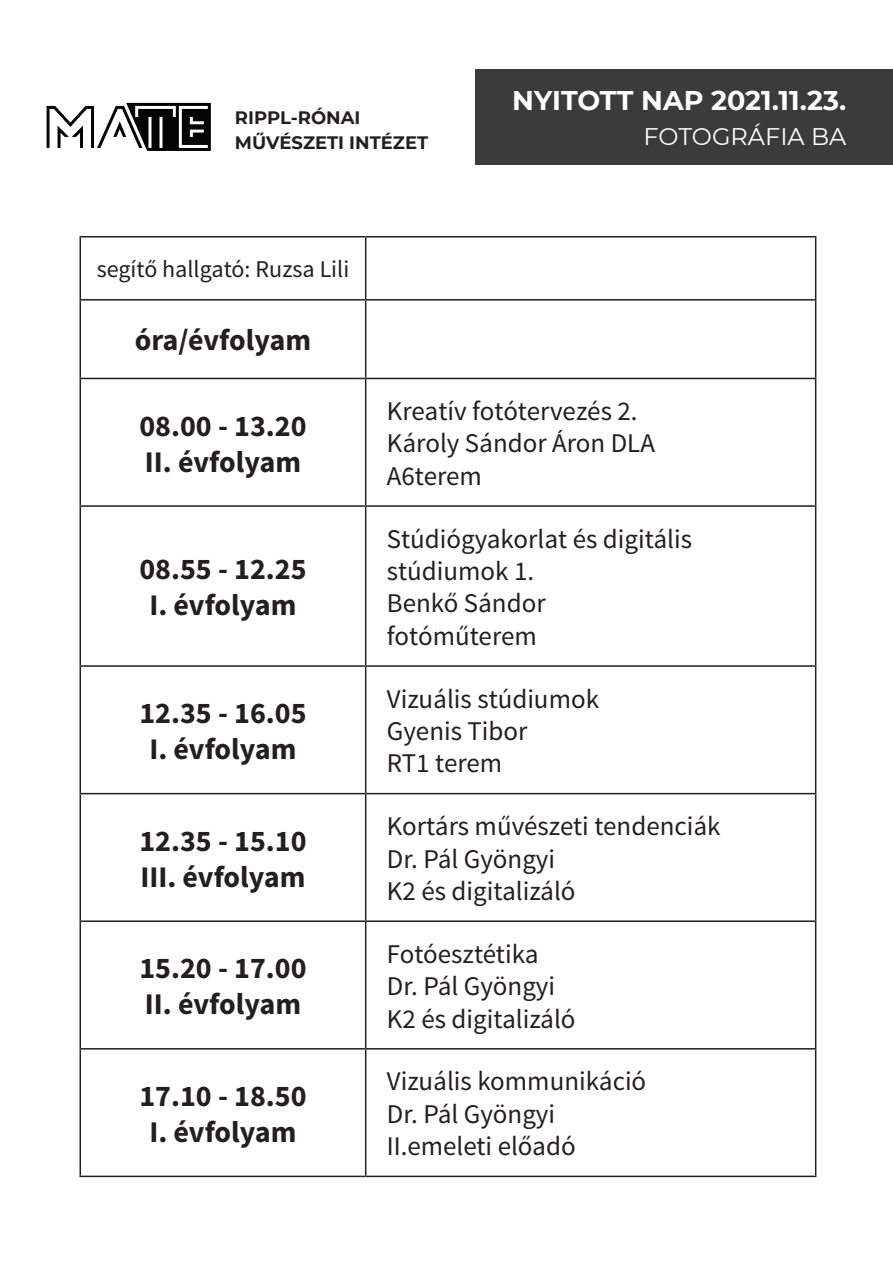
<style>
.page{position:relative;width:893px;height:1263px;background:#fff}
.page>*{position:absolute;margin:0;border:0;box-sizing:border-box;transform-origin:0 0}
.t1{font:700 30px/36px "Source Sans Pro";color:#231f20}
.t2{font:27px/32.4px "Source Sans Pro";color:#231f20}
.t3{font:700 27px "Montserrat";color:#fff}
.t4{font:24px "Source Sans Pro";color:#231f20}
.t5{font:24px "Montserrat";color:#fff}
.t6{font:700 18px/25.5px "Montserrat";color:#231f20}
</style>
<div class="page">
<svg style="left:47px;top:103px;width:164px;height:48px"></svg>
<div style="left:475px;top:69px;width:418px;height:96px;background:#3b3b3a"></div>
<hr style="left:80px;top:236px;width:286px;height:1px;background:#231f20">
<hr style="left:80px;top:237px;width:1px;height:62px;background:#231f20">
<hr style="left:366px;top:236px;width:450px;height:1px;background:#231f20">
<hr style="left:365px;top:237px;width:1px;height:62px;background:#231f20">
<hr style="left:815px;top:237px;width:1px;height:62px;background:#231f20">
<hr style="left:80px;top:299px;width:286px;height:2px;background:#231f20">
<hr style="left:80px;top:301px;width:1px;height:77px;background:#231f20">
<hr style="left:366px;top:299px;width:450px;height:2px;background:#231f20">
<hr style="left:365px;top:301px;width:1px;height:77px;background:#231f20">
<hr style="left:815px;top:301px;width:1px;height:77px;background:#231f20">
<hr style="left:80px;top:378px;width:286px;height:1px;background:#231f20">
<hr style="left:80px;top:379px;width:1px;height:126px;background:#231f20">
<hr style="left:366px;top:378px;width:450px;height:1px;background:#231f20">
<hr style="left:365px;top:379px;width:1px;height:126px;background:#231f20">
<hr style="left:815px;top:379px;width:1px;height:126px;background:#231f20">
<hr style="left:80px;top:505px;width:286px;height:2px;background:#231f20">
<hr style="left:80px;top:507px;width:1px;height:158px;background:#231f20">
<hr style="left:366px;top:505px;width:450px;height:2px;background:#231f20">
<hr style="left:365px;top:507px;width:1px;height:158px;background:#231f20">
<hr style="left:815px;top:507px;width:1px;height:158px;background:#231f20">
<hr style="left:80px;top:665px;width:286px;height:2px;background:#231f20">
<hr style="left:80px;top:667px;width:1px;height:126px;background:#231f20">
<hr style="left:366px;top:665px;width:450px;height:2px;background:#231f20">
<hr style="left:365px;top:667px;width:1px;height:126px;background:#231f20">
<hr style="left:815px;top:667px;width:1px;height:126px;background:#231f20">
<hr style="left:80px;top:793px;width:286px;height:1px;background:#231f20">
<hr style="left:80px;top:794px;width:1px;height:126px;background:#231f20">
<hr style="left:366px;top:793px;width:450px;height:1px;background:#231f20">
<hr style="left:365px;top:794px;width:1px;height:126px;background:#231f20">
<hr style="left:815px;top:794px;width:1px;height:126px;background:#231f20">
<hr style="left:80px;top:920px;width:286px;height:2px;background:#231f20">
<hr style="left:80px;top:922px;width:1px;height:126px;background:#231f20">
<hr style="left:366px;top:920px;width:450px;height:2px;background:#231f20">
<hr style="left:365px;top:922px;width:1px;height:126px;background:#231f20">
<hr style="left:815px;top:922px;width:1px;height:126px;background:#231f20">
<hr style="left:80px;top:1048px;width:286px;height:1px;background:#231f20">
<hr style="left:80px;top:1049px;width:1px;height:126px;background:#231f20">
<hr style="left:366px;top:1048px;width:450px;height:1px;background:#231f20">
<hr style="left:365px;top:1049px;width:1px;height:126px;background:#231f20">
<hr style="left:815px;top:1049px;width:1px;height:126px;background:#231f20">
<hr style="left:80px;top:1175px;width:286px;height:2px;background:#231f20">
<hr style="left:366px;top:1175px;width:450px;height:2px;background:#231f20">
<p class="t6" style="left:235px;top:103px;width:195px">RIPPL-RÓNAI<br>MŰVÉSZETI INTÉZET</p>
<p class="t4" style="left:97px;top:254px;width:254px">segítő hallgató: Ruzsa Lili</p>
<p class="t1" style="left:135px;top:323px;width:178px">óra/évfolyam</p>
<p class="t3" style="left:512px;top:81px;width:336px">NYITOTT NAP 2021.11.23.</p>
<p class="t5" style="left:643px;top:120px;width:204px">FOTOGRÁFIA BA</p>
<p class="t1" style="left:139px;top:409px;width:169px">08.00 - 13.20<br>II. évfolyam</p>
<p class="t1" style="left:139px;top:552px;width:169px;text-align:center">08.55 - 12.25<br>I. évfolyam</p>
<p class="t1" style="left:139px;top:696px;width:169px;text-align:center">12.35 - 16.05<br>I. évfolyam</p>
<p class="t1" style="left:139px;top:824px;width:169px">12.35 - 15.10<br>III. évfolyam</p>
<p class="t1" style="left:139px;top:951px;width:169px">15.20 - 17.00<br>II. évfolyam</p>
<p class="t1" style="left:139px;top:1079px;width:169px;text-align:center">17.10 - 18.50<br>I. évfolyam</p>
<p class="t2" style="left:387px;top:395px;width:269px">Kreatív fotótervezés 2.<br>Károly Sándor Áron DLA<br>A6terem</p>
<p class="t2" style="left:387px;top:523px;width:307px">Stúdiógyakorlat és digitális stúdiumok 1.<br>Benkő Sándor fotóműterem</p>
<p class="t2" style="left:387px;top:683px;width:214px">Vizuális stúdiumok<br>Gyenis Tibor<br>RT1 terem</p>
<p class="t2" style="left:387px;top:810px;width:335px">Kortárs művészeti tendenciák<br>Dr. Pál Gyöngyi<br>K2 és digitalizáló</p>
<p class="t2" style="left:387px;top:938px;width:190px">Fotóesztétika<br>Dr. Pál Gyöngyi<br>K2 és digitalizáló</p>
<p class="t2" style="left:387px;top:1065px;width:261px">Vizuális kommunikáció<br>Dr. Pál Gyöngyi<br>II.emeleti előadó</p>
</div>
